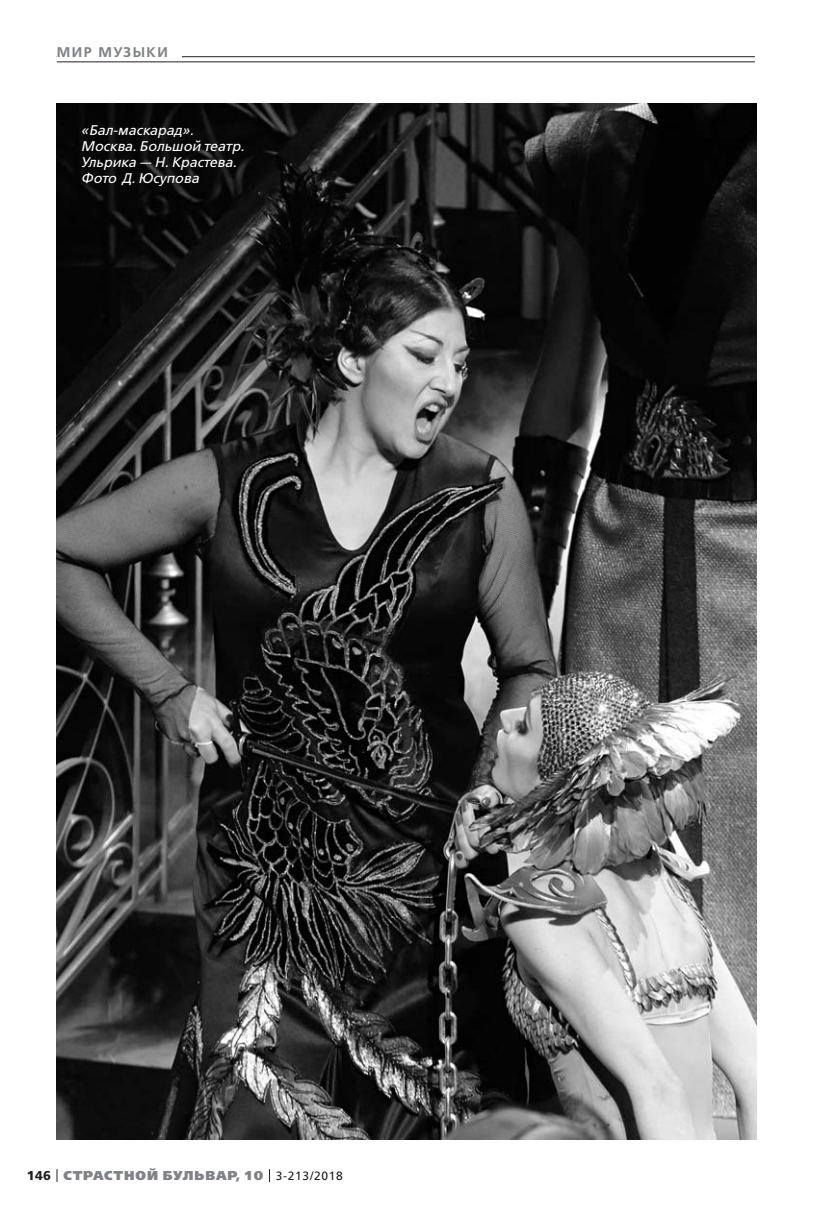
<style>
.page{position:relative;width:823px;height:1219px;background:#fff}
.page>*{position:absolute;margin:0;border:0;box-sizing:border-box;transform-origin:0 0}
.t1{font:italic 14px/16px "Free Set";color:#fff}
.t2{font:600 14px "Free Set";letter-spacing:.11em;color:#808285}
.t3{font:800 12.8px "Free Set";letter-spacing:.07em;color:#808285}
.s1{font-weight:700;color:#231f20}
.s2{font-weight:400;font-size:12px;color:#231f20}
</style>
<div class="page">
<svg style="left:57px;top:1169px;width:1px;height:13px"></svg>
<svg style="left:269px;top:1169px;width:1px;height:13px"></svg>
<hr style="left:57px;top:56px;width:697px;height:1px;background:#231f20">
<div style="left:57px;top:41px;width:124px;height:21px;background:#fff"></div>
<hr style="left:57px;top:62px;width:697px;height:1px;background:#231f20">
<img style="left:57px;top:103px;width:698px;height:1037px">
<p class="t2" style="left:57px;top:45px;width:112px">МИР МУЗЫКИ</p>
<p class="t1" style="left:81px;top:123px;width:165px">«Бал-маскарад».<br>Москва. Большой театр.<br>Ульрика — Н. Крастева.<br>Фото Д. Юсупова</p>
<p class="t3" style="left:27px;top:1169px;width:317px"><span class="s1">146</span> СТРАСТНОЙ БУЛЬВАР, 10 <span class="s2">3-213/2018</span></p>
</div>
